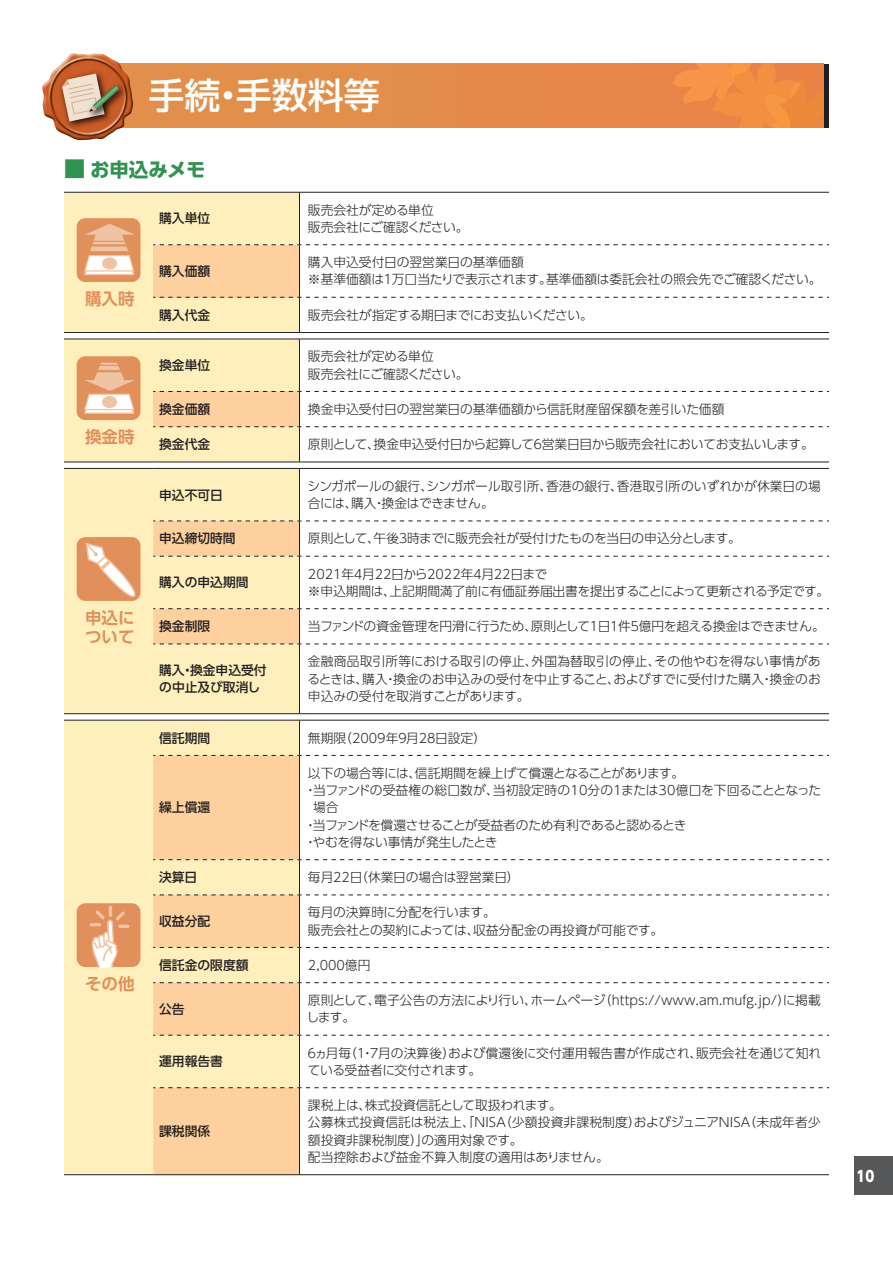
<style>
.page{position:relative;width:893px;height:1263px;background:#fff}
.page>*{position:absolute;margin:0;border:0;box-sizing:border-box;transform-origin:0 0}
.t1{font:500 36px "UD Shin Go Pro";color:#fff}
.t2{font:700 19.5px "UD Shin Go Pro";color:#329251}
.t3{font:700 16.5px/19.5px "UD Shin Go Pro De";color:#e1905b}
.t4{font:800 15px "UD Shin Go Pro";color:#fff;scale:.9 1}
.t5{font:300 12.75px/17.2px "UD Shin Go Pro";letter-spacing:-.01em;color:#231f20}
.t6{font:500 12.75px/17.2px "UD Shin Go Pro";color:#231f20}
.t7{font:300 12.75px/17.2px "UD Shin Go Pro";letter-spacing:.01em;color:#231f20}
.t8{font:300 12.75px "UD Shin Go Pro";letter-spacing:-.04em;color:#231f20}
.t9{font:300 12.75px "UD Shin Go Pro";letter-spacing:.015em;color:#231f20}
.t10{font:300 12.75px "UD Shin Go Pro";letter-spacing:-.03em;color:#231f20}
.t11{font:300 12.75px "UD Shin Go Pro";letter-spacing:-.035em;color:#231f20}
.s1{font-size:21.75px}
</style>
<div class="page">
<div style="left:855px;top:1157px;width:38px;height:38px;background:#57585a"></div>
<hr style="left:64px;top:332px;width:89px;height:1px;background:#231f20">
<hr style="left:299px;top:332px;width:530px;height:1px;background:#231f20">
<hr style="left:153px;top:332px;width:146px;height:1px;background:#231f20">
<svg style="left:64px;top:192px;width:765px;height:140px"></svg>
<hr style="left:64px;top:462px;width:89px;height:1px;background:#231f20">
<hr style="left:153px;top:462px;width:146px;height:1px;background:#231f20">
<hr style="left:299px;top:462px;width:530px;height:1px;background:#231f20">
<svg style="left:64px;top:339px;width:765px;height:123px"></svg>
<div style="left:64px;top:469px;width:235px;height:244px;background:#feefbc"></div>
<hr style="left:64px;top:468px;width:89px;height:1px;background:#231f20">
<hr style="left:64px;top:713px;width:89px;height:1px;background:#231f20">
<hr style="left:153px;top:468px;width:146px;height:1px;background:#231f20">
<hr style="left:299px;top:468px;width:530px;height:1px;background:#231f20">
<hr style="left:299px;top:469px;width:1px;height:52px;background:#231f20">
<hr style="left:299px;top:644px;width:1px;height:69px;background:#231f20">
<hr style="left:153px;top:713px;width:146px;height:1px;background:#231f20">
<hr style="left:299px;top:713px;width:530px;height:1px;background:#231f20">
<svg style="left:153px;top:521px;width:676px;height:124px"></svg>
<div style="left:77px;top:537px;width:63px;height:64px;background:#e1905b;border-radius:9px"></div>
<svg style="left:84px;top:542px;width:56px;height:62px"></svg>
<div style="left:64px;top:721px;width:235px;height:453px;background:#feefbc"></div>
<svg style="left:153px;top:756px;width:146px;height:418px;background:#fcd8a6"></svg>
<hr style="left:64px;top:720px;width:89px;height:1px;background:#231f20">
<hr style="left:64px;top:1174px;width:89px;height:1px;background:#231f20">
<hr style="left:153px;top:720px;width:146px;height:1px;background:#231f20">
<hr style="left:299px;top:720px;width:530px;height:1px;background:#231f20">
<hr style="left:299px;top:720px;width:1px;height:35px;background:#231f20">
<hr style="left:299px;top:756px;width:1px;height:103px;background:#231f20">
<hr style="left:299px;top:860px;width:1px;height:35px;background:#231f20">
<hr style="left:299px;top:895px;width:1px;height:52px;background:#231f20">
<hr style="left:299px;top:948px;width:1px;height:34px;background:#231f20">
<hr style="left:299px;top:983px;width:1px;height:52px;background:#231f20">
<hr style="left:299px;top:1035px;width:1px;height:52px;background:#231f20">
<hr style="left:299px;top:1088px;width:1px;height:86px;background:#231f20">
<hr style="left:153px;top:1174px;width:146px;height:1px;background:#231f20">
<hr style="left:299px;top:1174px;width:530px;height:1px;background:#231f20">
<svg style="left:153px;top:755px;width:676px;height:1px"></svg>
<svg style="left:153px;top:859px;width:676px;height:1px"></svg>
<svg style="left:153px;top:895px;width:676px;height:1px"></svg>
<svg style="left:153px;top:947px;width:676px;height:1px"></svg>
<svg style="left:153px;top:982px;width:676px;height:1px"></svg>
<svg style="left:153px;top:1035px;width:676px;height:1px"></svg>
<svg style="left:153px;top:1087px;width:676px;height:1px"></svg>
<div style="left:77px;top:903px;width:63px;height:64px;background:#e1905b;border-radius:9px"></div>
<svg style="left:90px;top:905px;width:40px;height:62px"></svg>
<div style="left:79px;top:64px;width:744px;height:64px;background:#e38d4a"></div>
<hr style="left:825px;top:64px;width:4px;height:64px;background:#231f20">
<svg style="left:673px;top:64px;width:150px;height:64px"></svg>
<img style="left:42px;top:53px;width:91px;height:88px">
<img style="left:55px;top:67px;width:61px;height:66px">
<img style="left:82px;top:78px;width:48px;height:45px">
<svg style="left:62px;top:73px;width:57px;height:49px;background:#c09578"></svg>
<h1 class="t1" style="left:148px;top:66px;width:233px">手続・手数料等</h1>
<h2 class="t2" style="left:64px;top:153px;width:143px"><span class="s1">■</span> お申込みメモ</h2>
<p class="t3" style="left:85px;top:288px;width:51px">購入時</p>
<p class="t3" style="left:85px;top:426px;width:51px">換金時</p>
<p class="t3" style="left:85px;top:607px;width:51px">申込について</p>
<p class="t3" style="left:85px;top:973px;width:51px">その他</p>
<p class="t6" style="left:159px;top:209px;width:52px">購入単位</p>
<p class="t5" style="left:308px;top:201px;width:162px">販売会社が定める単位<br>販売会社にご確認ください。</p>
<p class="t6" style="left:159px;top:262px;width:52px">購入価額</p>
<p class="t5" style="left:308px;top:253px;width:515px">購入申込受付日の翌営業日の基準価額<br>※基準価額は１万口当たりで表示されます。基準価額は委託会社の照会先でご確認ください。</p>
<p class="t6" style="left:159px;top:306px;width:52px">購入代金</p>
<p class="t5" style="left:308px;top:306px;width:286px">販売会社が指定する期日までにお支払いください。</p>
<p class="t6" style="left:159px;top:356px;width:52px">換金単位</p>
<p class="t5" style="left:308px;top:347px;width:162px">販売会社が定める単位<br>販売会社にご確認ください。</p>
<p class="t6" style="left:159px;top:400px;width:52px">換金価額</p>
<p class="t5" style="left:308px;top:400px;width:418px">換金申込受付日の翌営業日の基準価額から信託財産留保額を差引いた価額</p>
<p class="t6" style="left:159px;top:435px;width:52px">換金代金</p>
<p class="t5" style="left:308px;top:435px;width:507px">原則として、換金申込受付日から起算して６営業日目から販売会社においてお支払いします。</p>
<p class="t6" style="left:159px;top:486px;width:65px">申込不可日</p>
<p class="t5" style="left:307px;top:477px;width:515px">シンガポールの銀行、シンガポール取引所、香港の銀行、香港取引所のいずれかが休業日の場合には、購入・換金はできません。</p>
<p class="t6" style="left:159px;top:530px;width:78px">申込締切時間</p>
<p class="t10" style="left:308px;top:528px;width:434px">原則として、午後３時までに販売会社が受付けたものを当日の申込分とします。</p>
<p class="t6" style="left:159px;top:573px;width:91px">購入の申込期間</p>
<p class="t5" style="left:308px;top:565px;width:523px">2021年４月22日から2022年４月22日まで<br>※申込期間は、上記期間満了前に有価証券届出書を提出することによって更新される予定です。</p>
<p class="t6" style="left:159px;top:617px;width:52px">換金制限</p>
<p class="t8" style="left:308px;top:616px;width:518px">当ファンドの資金管理を円滑に行うため、原則として１日１件５億円を超える換金はできません。</p>
<p class="t6" style="left:159px;top:661px;width:109px">購入・換金申込受付の中止及び取消し</p>
<p class="t5" style="left:307px;top:652px;width:515px;text-align:justify">金融商品取引所等における取引の停止、外国為替取引の停止、その他やむを得ない事情があるときは、購入・換金のお申込みの受付を中止すること、およびすでに受付けた購入・換金のお申込みの受付を取消すことがあります。</p>
<p class="t6" style="left:159px;top:729px;width:52px">信託期間</p>
<p class="t5" style="left:308px;top:729px;width:180px">無期限（2009年９月28日設定）</p>
<p class="t6" style="left:159px;top:798px;width:52px">繰上償還</p>
<p class="t5" style="left:308px;top:764px;width:378px">以下の場合等には、信託期間を繰上げて償還となることがあります。</p>
<p class="t9" style="left:304px;top:780px;width:519px">・当ファンドの受益権の総口数が、当初設定時の10分の１または30億口を下回ることとなった</p>
<p class="t5" style="left:313px;top:798px;width:27px">場合</p>
<p class="t11" style="left:304px;top:814px;width:384px">・当ファンドを償還させることが受益者のため有利であると認めるとき</p>
<p class="t5" style="left:304px;top:833px;width:195px">・やむを得ない事情が発生したとき</p>
<p class="t6" style="left:159px;top:868px;width:40px">決算日</p>
<p class="t5" style="left:308px;top:868px;width:213px">毎月22日（休業日の場合は翌営業日）</p>
<p class="t6" style="left:159px;top:912px;width:52px">収益分配</p>
<p class="t5" style="left:308px;top:903px;width:357px">毎月の決算時に分配を行います。<br>販売会社との契約によっては、収益分配金の再投資が可能です。</p>
<p class="t6" style="left:159px;top:956px;width:91px">信託金の限度額</p>
<p class="t5" style="left:308px;top:956px;width:64px">2,000億円</p>
<p class="t6" style="left:159px;top:1000px;width:27px">公告</p>
<p class="t7" style="left:307px;top:991px;width:516px">原則として、電子公告の方法により行い、ホームページ（https://www.am.mufg.jp/）に掲載します。</p>
<p class="t6" style="left:159px;top:1052px;width:65px">運用報告書</p>
<p class="t5" style="left:306px;top:1044px;width:517px">６ヵ月毎（１・７月の決算後）および償還後に交付運用報告書が作成され、販売会社を通じて知れている受益者に交付されます。</p>
<p class="t6" style="left:159px;top:1122px;width:52px">課税関係</p>
<p class="t5" style="left:308px;top:1096px;width:514px">課税上は、株式投資信託として取扱われます。<br>公募株式投資信託は税法上、「ＮＩＳＡ（少額投資非課税制度）およびジュニアＮＩＳＡ（未成年者少額投資非課税制度）」の適用対象です。<br>配当控除および益金不算入制度の適用はありません。</p>
<p class="t4" style="left:856px;top:1163px;width:21px">10</p>
</div>
